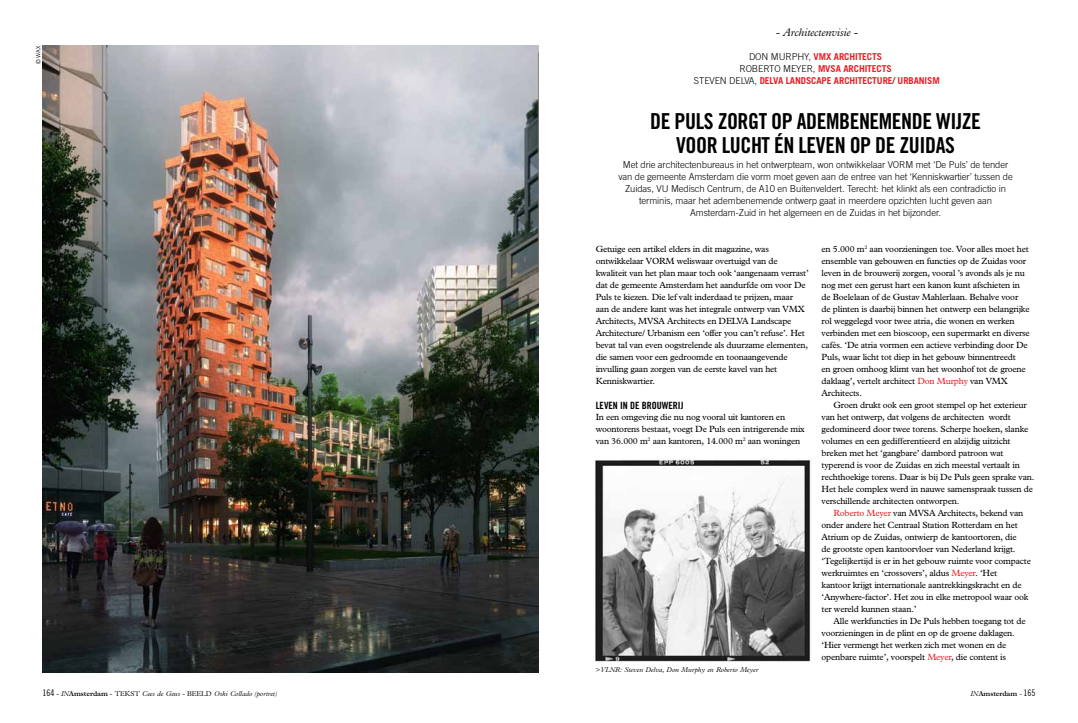
<style>
.page{position:relative;width:1078px;height:723px;background:#fff}
.page>*{position:absolute;margin:0;border:0;box-sizing:border-box;transform-origin:0 0}
.t1{font:22px/24px "Trade Gothic Bold Cond Twenty";letter-spacing:-.02em;color:#000;text-align:center}
.t2{font:italic 300 11px "M Plantin";letter-spacing:-.01em;color:#000}
.t3{font:10px "Trade Gothic Bold Cond Twenty";color:#000}
.t4{font:300 9.5px/12px "Trade Gothic";letter-spacing:-.01em;color:#000;text-align:center}
.t5{font:700 9.5px/12px "Trade Gothic";letter-spacing:-.01em;color:#ed1d24}
.t6{font:9px/12px "M Plantin";letter-spacing:-.02em;color:#000}
.t7{font:italic 300 7px "M Plantin";color:#000}
.t8{font:600 7px "M Plantin";letter-spacing:-.01em;color:#000}
.t9{font:300 6px "Trade Gothic";color:#000}
.s1{font-family:"Trade Gothic Cond Eighteen";font-weight:400;font-style:normal;font-size:9px}
.s2{font-style:normal}
.s3{font-weight:600;font-style:normal}
.s4{font-weight:300;color:#000}
.s5{color:#ed1d24}
.s6{font-family:"Times"}
.s7{font-weight:300;font-style:italic}
.s8{font-weight:300}
.s9{font-family:"Trade Gothic Cond Eighteen";font-weight:400;font-size:9px}
</style>
<div class="page">
<img style="left:43px;top:45px;width:496px;height:627px">
<img style="left:595px;top:459px;width:216px;height:203px">
<p class="t9" style="left:35px;top:64px;width:20px;rotate:-90deg">© WAX</p>
<p class="t7" style="left:43px;top:690px;width:236px"><span class="s1">164</span> <span class="s2">-</span> IN<span class="s3">Amsterdam</span> <span class="s2">- TEKST</span> Cees de Geus <span class="s2">- BEELD</span> Oski Collado (portret)</p>
<p class="t2" style="left:775px;top:26px;width:84px">- Architectenvisie -</p>
<p class="t4" style="left:748px;top:50px;width:37px">Don Murp</p>
<p class="t5" style="left:797px;top:50px;width:86px"><span class="s4">hy,</span> VMX ARCHITECTS</p>
<p class="t4" style="left:739px;top:62px;width:31px">Rob erto</p>
<p class="t5" style="left:693px;top:62px;width:246px;text-indent:89px"><span class="s4">Meyer ,</span> MVSA ARCHITECTS<br><span class="s4">St even Delva,</span> DELVA LANDSCAPE ARCHITECTURE/ URBANISM</p>
<h1 class="t1" style="left:650px;top:109px;width:332px">DE PULS ZORGT OP ADEMBENEMENDE WIJZE<br>VOOR LUCHT ÉN LEVEN OP DE ZUIDAS</h1>
<p class="t4" style="left:618px;top:158px;width:396px">Met drie architectenbureaus in het ontwerpteam, won ontwikkelaar VORM met ‘De Puls’ de tender van de gemeente Amsterdam die vorm moet geven aan de entree van het ‘Kenniskwartier’ tussen de Zuidas, VU Medisch Centrum, de A10 en Buitenveldert. Terecht: het klinkt als een contradictio in terminis, maar het adembenemende ontwerp gaat in meerdere opzichten lucht geven aan Amsterdam-Zuid in het algemeen en de Zuidas in het bijzonder.</p>
<p class="t6" style="left:595px;top:243px;width:214px">Getuige een artikel elders in dit magazine, was ontwikkelaar VORM weliswaar overtuigd van de kwaliteit van het plan maar toch ook ‘aangenaam verrast’ dat de gemeente Amsterdam het aandurfde om voor De Puls te kiezen. Die lef valt inderdaad te prijzen, maar aan de andere kant was het integrale ontwerp van VMX Architects, MVSA Architects en DELVA Landscape Architecture/ Urbanism een ‘offer you can’t refuse’. Het bevat tal van even oogstrelende als duurzame elementen, die samen voor een gedroomde en toonaangevende invulling gaan zorgen van de eerste kavel van het Kenniskwartier.</p>
<p class="t3" style="left:595px;top:399px;width:89px">LEVEN IN DE BROUWERIJ</p>
<p class="t6" style="left:595px;top:411px;width:210px">In een omgeving die nu nog vooral uit kantoren en woontorens bestaat, voegt De Puls een intrigerende mix van 36.000 m<sup>2</sup> aan kantoren, 14.000 m<sup>2</sup> aan woningen</p>
<p class="t7" style="left:595px;top:666px;width:164px">&gt;VLNR: Steven Delva, Don Murphy en Roberto Meyer</p>
<p class="t6" style="left:821px;top:243px;width:210px">en 5.000 m<sup>2</sup> aan voorzieningen toe. Voor alles moet het ensemble van gebouwen en functies op de Zuidas voor leven in de brouwerij zorgen, vooral ’s avonds als je nu nog met een gerust hart een kanon kunt afschieten in de Boelelaan of de Gustav Mahlerlaan. Behalve voor<br>de plinten is daarbij binnen het ontwerp een belangrijke rol weggelegd voor twee atria, die wonen en werken verbinden met een bioscoop, een supermarkt en diverse cafés. ‘De atria vormen een actieve verbinding door De Puls, waar licht tot diep in het gebouw binnentreedt<br>en groen omhoog klimt van het woonhof tot de groene daklaag’, vertelt architect <span class="s5">Don Murphy</span> van VMX Architects.</p>
<p class="t6" style="left:821px;top:399px;width:214px;text-indent:12px">Groen drukt ook een groot stempel op het exterieur van het ontwerp, dat volgens de architecten wordt gedomineerd door twee torens. Scherpe hoeken, slanke volumes en een gedi<span class="s6">ff</span>erentieerd en alzijdig uitzicht breken met het ‘gangbare’ dambord patroon wat typerend is voor de Zuidas en zich meestal vertaalt in rechthoekige torens. Daar is bij De Puls geen sprake van.<br>Het hele complex werd in nauwe samenspraak tussen de verschillende architecten ontworpen.</p>
<p class="t6" style="left:821px;top:507px;width:211px;text-indent:12px"><span class="s5">Roberto Meyer</span> van MVSA Architects, bekend van onder andere het Centraal Station Rotterdam en het Atrium op de Zuidas, ontwierp de kantoortoren, die<br>de grootste open kantoorvloer van Nederland krijgt. ‘Tegelijkertijd is er in het gebouw ruimte voor compacte werkruimtes en ‘crossovers’, aldus <span class="s5">Meyer</span>. ‘Het<br>kantoor krijgt internationale aantrekkingskracht en de ‘Anywhere-factor’. Het zou in elke metropool waar ook ter wereld kunnen staan.’</p>
<p class="t6" style="left:821px;top:615px;width:205px;text-indent:12px">Alle werkfuncties in De Puls hebben toegang tot de voorzieningen in de plint en op de groene daklagen. ‘Hier vermengt het werken zich met wonen en de openbare ruimte’, voorspelt <span class="s5">Meyer</span>, die content is</p>
<p class="t8" style="left:970px;top:689px;width:66px"><span class="s7">IN</span>Amsterdam <span class="s8">-</span> <span class="s9">165</span></p>
</div>
